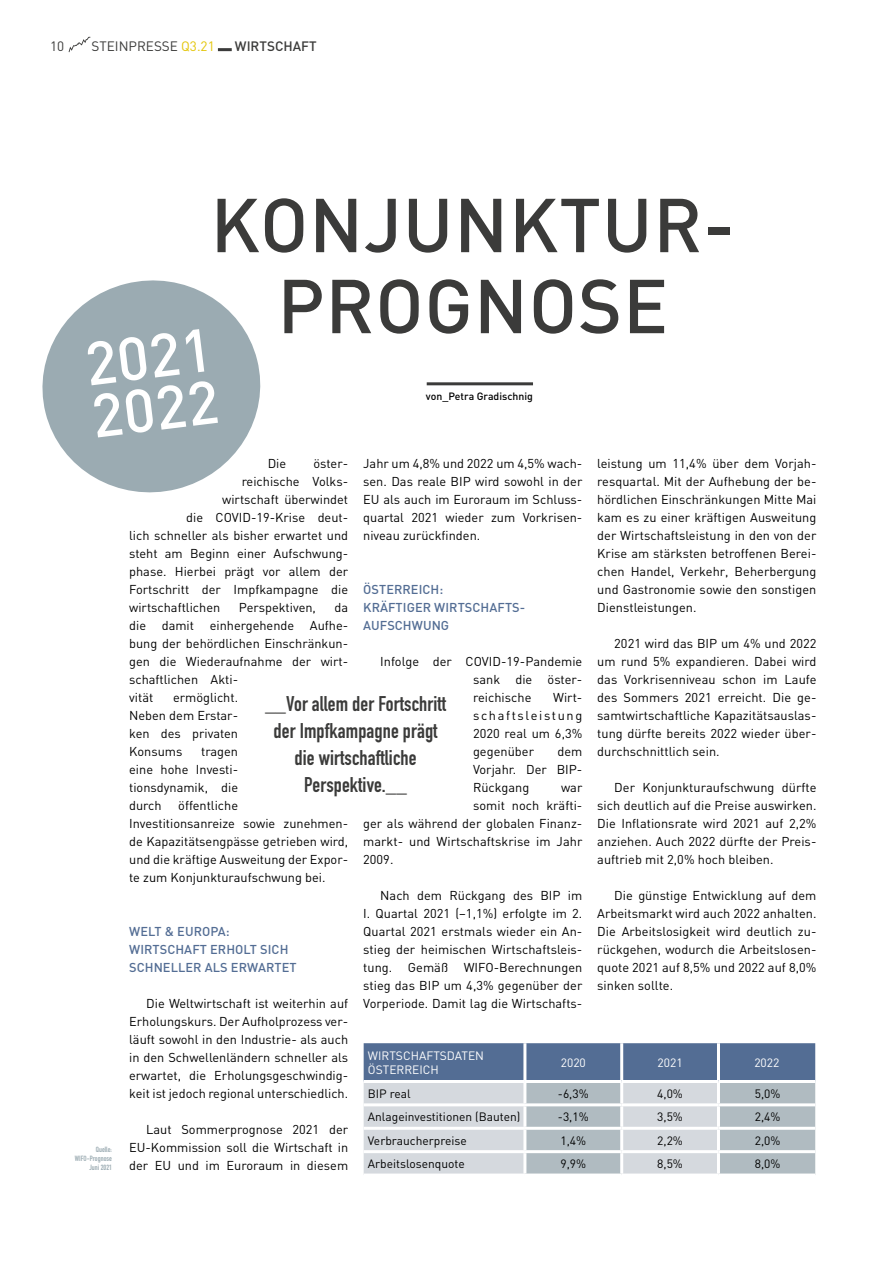
<style>
.page{position:relative;width:893px;height:1263px;background:#fff}
.page>*{position:absolute;margin:0;border:0;box-sizing:border-box;transform-origin:0 0}
.HEADLINE_1{font:500 75px/81px "DIN";letter-spacing:.01em;color:#3b3b3a;text-align:center}
.HEADLINE_1-2{font:500 60px "DIN";color:#fff}
.Bildtext{font:21px/27px "DIN Engschrift";letter-spacing:.005em;color:#3b3b3a;text-align:center}
.t1{font:13.5px "DIN";color:#3b3b3a}
.t2{font:500 13.5px "DIN";color:#3b3b3a}
.Fließtext_NEU{font:12.75px/18px "DIN";color:#000;text-align:justify}
.Zwischenheadline{font:500 12.75px/18px "DIN";letter-spacing:.005em;color:#536d94}
.t3{font:12px "DIN";color:#000}
.t4{font:12px/14.4px "DIN";color:#fff}
.Fließtext_NEU-2{font:500 10.5px "DIN";color:#000}
.Bildtext-2{font:7.5px/9px "DIN Engschrift";letter-spacing:.005em;color:#9babb2;text-align:right}
.s1{color:#e3c508}
</style>
<div class="page">
<hr style="left:218px;top:48px;width:14px;height:3px;background:#3b3b3a">
<svg style="left:69px;top:37px;width:21px;height:15px"></svg>
<hr style="left:427px;top:382px;width:106px;height:3px;background:#3b3b3a">
<svg style="left:42px;top:280px;width:219px;height:213px;fill:#9babb2"></svg>
<svg style="left:364px;top:1043px;width:451px;height:130px;background:#a2afbf"></svg>
<hr style="left:523px;top:1043px;width:3px;height:37px;background:#fff">
<hr style="left:620px;top:1043px;width:3px;height:37px;background:#fff">
<hr style="left:717px;top:1043px;width:3px;height:37px;background:#fff">
<hr style="left:364px;top:1080px;width:161px;height:3px;background:#fff">
<hr style="left:364px;top:1103px;width:161px;height:3px;background:#fff">
<hr style="left:364px;top:1127px;width:161px;height:3px;background:#fff">
<hr style="left:364px;top:1150px;width:161px;height:3px;background:#fff">
<hr style="left:620px;top:1083px;width:3px;height:20px;background:#fff">
<hr style="left:717px;top:1083px;width:3px;height:20px;background:#fff">
<hr style="left:620px;top:1106px;width:3px;height:21px;background:#fff">
<hr style="left:717px;top:1106px;width:3px;height:21px;background:#fff">
<hr style="left:620px;top:1130px;width:3px;height:20px;background:#fff">
<hr style="left:717px;top:1130px;width:3px;height:20px;background:#fff">
<hr style="left:620px;top:1153px;width:3px;height:20px;background:#fff">
<hr style="left:717px;top:1153px;width:3px;height:20px;background:#fff">
<hr style="left:718px;top:1080px;width:97px;height:3px;background:#fff">
<hr style="left:718px;top:1103px;width:97px;height:3px;background:#fff">
<hr style="left:718px;top:1127px;width:97px;height:3px;background:#fff">
<hr style="left:718px;top:1150px;width:97px;height:3px;background:#fff">
<hr style="left:523px;top:1083px;width:3px;height:20px;background:#fff">
<hr style="left:523px;top:1106px;width:3px;height:21px;background:#fff">
<hr style="left:523px;top:1130px;width:3px;height:20px;background:#fff">
<hr style="left:523px;top:1153px;width:3px;height:20px;background:#fff">
<hr style="left:525px;top:1080px;width:97px;height:3px;background:#fff">
<hr style="left:622px;top:1080px;width:96px;height:3px;background:#fff">
<hr style="left:525px;top:1103px;width:97px;height:3px;background:#fff">
<hr style="left:622px;top:1103px;width:96px;height:3px;background:#fff">
<hr style="left:525px;top:1127px;width:97px;height:3px;background:#fff">
<hr style="left:622px;top:1127px;width:96px;height:3px;background:#fff">
<hr style="left:525px;top:1150px;width:97px;height:3px;background:#fff">
<hr style="left:622px;top:1150px;width:96px;height:3px;background:#fff">
<p class="t1" style="left:50px;top:38px;width:16px">10</p>
<p class="t1" style="left:91px;top:38px;width:125px">STEINPRESSE <span class="s1">Q3.21</span></p>
<p class="t2" style="left:235px;top:38px;width:83px">WIRTSCHAFT</p>
<p class="HEADLINE_1" style="left:211px;top:182px;width:526px">KONJUNKTUR-<br>PROGNOSE</p>
<p class="HEADLINE_1-2" style="left:81px;top:326px;width:129px;rotate:-7deg">2021</p>
<p class="HEADLINE_1-2" style="left:87px;top:378px;width:129px;rotate:-7deg">2022</p>
<p class="Fließtext_NEU-2" style="left:426px;top:390px;width:109px">von_Petra Gradischnig</p>
<p class="Bildtext-2" style="left:75px;top:1145px;width:39px">Quelle:<br>WIFO-Prognose<br>Juni 2021</p>
<p class="Fließtext_NEU" style="left:363px;top:454px;width:221px;text-align:left">Jahr um 4,8% und 2022 um 4,5% wach&shy;sen. Das reale BIP wird sowohl in der<br>EU als auch im Euroraum im Schluss&shy;quartal 2021 wieder zum Vorkrisen&shy;niveau zurückfinden.</p>
<p class="Fließtext_NEU" style="left:597px;top:454px;width:221px">leistung um 11,4% über dem Vorjah&shy;resquartal. Mit der Aufhebung der be&shy;hördlichen Einschränkungen Mitte Mai kam es zu einer kräftigen Ausweitung der Wirtschaftsleistung in den von der Krise am stärksten betroffenen Berei&shy;chen Handel, Verkehr, Beherbergung und Gastronomie sowie den sonstigen Dienstleistungen.</p>
<p class="Fließtext_NEU" style="left:597px;top:634px;width:221px;text-indent:17px">2021 wird das BIP um 4% und 2022 um rund 5% expandieren. Dabei wird das Vorkrisenniveau schon im Laufe des Sommers 2021 erreicht. Die ge&shy;samtwirtschaftliche Kapazitätsauslas&shy;tung dürfte bereits 2022 wieder über&shy;durchschnittlich sein.</p>
<p class="Fließtext_NEU" style="left:597px;top:778px;width:221px;text-indent:17px">Der Konjunkturaufschwung dürfte sich deutlich auf die Preise auswirken.<br>Die Inflationsrate wird 2021 auf 2,2% anziehen. Auch 2022 dürfte der Preis&shy;auftrieb mit 2,0% hoch bleiben.</p>
<p class="Fließtext_NEU" style="left:597px;top:886px;width:221px;text-indent:17px">Die günstige Entwicklung auf dem Arbeitsmarkt wird auch 2022 anhalten.<br>Die Arbeitslosigkeit wird deutlich zu&shy;rückgehen, wodurch die Arbeitslosen&shy;quote 2021 auf 8,5% und 2022 auf 8,0% sinken sollte.</p>
<p class="Fließtext_NEU" style="left:268px;top:454px;width:20px">Die</p>
<p class="Fließtext_NEU" style="left:314px;top:454px;width:36px">öster-</p>
<p class="Fließtext_NEU" style="left:242px;top:472px;width:108px">reichische Volks-</p>
<p class="Fließtext_NEU" style="left:222px;top:490px;width:128px">wirtschaft überwindet</p>
<p class="Fließtext_NEU" style="left:186px;top:508px;width:164px">die COVID-19-Krise deut-</p>
<p class="Fließtext_NEU" style="left:129px;top:526px;width:221px">lich schneller als bisher erwartet und</p>
<p class="Fließtext_NEU" style="left:129px;top:544px;width:221px">steht am Beginn einer Aufschwung-</p>
<p class="Fließtext_NEU" style="left:129px;top:562px;width:221px">phase. Hierbei prägt vor allem der</p>
<p class="Fließtext_NEU" style="left:129px;top:580px;width:221px">Fortschritt der Impfkampagne die</p>
<p class="Fließtext_NEU" style="left:129px;top:598px;width:93px">wirtschaftlichen</p>
<p class="Fließtext_NEU" style="left:239px;top:598px;width:79px">Perspektiven,</p>
<p class="Zwischenheadline" style="left:363px;top:580px;width:162px">ÖSTERREICH:<br>KRÄFTIGER WIRTSCHAFTS-<br>AUFSCHWUNG</p>
<p class="Fließtext_NEU" style="left:473px;top:652px;width:111px;text-indent:-93px">Infolge der COVID-19-Pandemie sank die öster&shy;reichische</p>
<p class="Fließtext_NEU" style="left:129px;top:598px;width:221px;text-align:left;text-indent:205px">da die damit einhergehende Aufhe&shy;bung der behördlichen Einschränkun&shy;gen die Wiederaufnahme der wirt&shy;schaftlichen Akti-<br>vität</p>
<p class="Fließtext_NEU" style="left:129px;top:688px;width:110px;text-indent:44px">ermöglicht.<br>Neben dem Erstar&shy;ken des privaten Konsums</p>
<p class="Fließtext_NEU" style="left:473px;top:688px;width:111px;text-indent:80px">Wirt&shy;schaftsleistung 2020 real um 6,3% gegenüber</p>
<p class="Bildtext" style="left:265px;top:690px;width:183px">__Vor allem der Fortschritt der Impfkampagne prägt die wirtschaftliche<br>Perspektive.__</p>
<p class="Fließtext_NEU" style="left:473px;top:742px;width:111px;text-indent:84px">dem Vorjahr. Der BIP-Rückgang</p>
<p class="Fließtext_NEU" style="left:129px;top:742px;width:110px;text-indent:72px">tragen eine hohe Investi&shy;tionsdynamik, die durch</p>
<p class="Fließtext_NEU" style="left:561px;top:778px;width:23px">war</p>
<p class="Fließtext_NEU" style="left:473px;top:796px;width:111px">somit noch kräfti-</p>
<p class="Fließtext_NEU" style="left:363px;top:814px;width:221px">ger als während der globalen Finanz-</p>
<p class="Fließtext_NEU" style="left:363px;top:832px;width:221px">markt- und Wirtschaftskrise im Jahr</p>
<p class="Fließtext_NEU" style="left:363px;top:850px;width:32px">2009.</p>
<p class="Fließtext_NEU" style="left:363px;top:886px;width:221px;text-indent:17px">Nach dem Rückgang des BIP im I. Quartal 2021 (−1,1%) erfolgte im 2.<br>Quartal 2021 erstmals wieder ein An&shy;stieg der heimischen Wirtschaftsleis&shy;tung. Gemäß WIFO-Berechnungen stieg das BIP um 4,3% gegenüber der Vorperiode. Damit lag die Wirtschafts-</p>
<p class="Fließtext_NEU" style="left:129px;top:796px;width:221px;text-align:left;text-indent:49px">öffentliche<br>Investitionsanreize sowie zunehmen&shy;de Kapazitätsengpässe getrieben wird, und die kräftige Ausweitung der Expor&shy;te zum Konjunkturaufschwung bei.</p>
<p class="Zwischenheadline" style="left:129px;top:922px;width:169px">WELT &amp; EUROPA:<br>WIRTSCHAFT ERHOLT SICH<br>SCHNELLER ALS ERWARTET</p>
<p class="Fließtext_NEU" style="left:129px;top:994px;width:221px;text-indent:17px">Die Weltwirtschaft ist weiterhin auf Erholungskurs. Der Aufholprozess ver&shy;läuft sowohl in den Industrie- als auch in den Schwellenländern schneller als erwartet, die Erholungsgeschwindig&shy;keit ist jedoch regional unterschiedlich.</p>
<p class="Fließtext_NEU" style="left:129px;top:1120px;width:221px;text-indent:17px">Laut Sommerprognose 2021 der EU-Kommission soll die Wirtschaft in der EU und im Euroraum in diesem</p>
<p class="t4" style="left:368px;top:1048px;width:118px">WIRTSCHAFTSDATEN<br>ÖSTERREICH</p>
<p class="t4" style="left:561px;top:1055px;width:27px">2020</p>
<p class="t4" style="left:658px;top:1055px;width:27px">2021</p>
<p class="t4" style="left:754px;top:1055px;width:27px">2022</p>
<p class="t3" style="left:368px;top:1086px;width:44px">BIP real</p>
<p class="t3" style="left:558px;top:1086px;width:32px">-6,3%</p>
<p class="t3" style="left:657px;top:1086px;width:27px">4,0%</p>
<p class="t3" style="left:755px;top:1086px;width:27px">5,0%</p>
<p class="t3" style="left:368px;top:1109px;width:154px">Anlageinvestitionen (Bauten)</p>
<p class="t3" style="left:558px;top:1109px;width:32px">-3,1%</p>
<p class="t3" style="left:657px;top:1109px;width:27px">3,5%</p>
<p class="t3" style="left:755px;top:1109px;width:27px">2,4%</p>
<p class="t3" style="left:368px;top:1133px;width:100px">Verbraucherpreise</p>
<p class="t3" style="left:560px;top:1133px;width:27px">1,4%</p>
<p class="t3" style="left:657px;top:1133px;width:27px">2,2%</p>
<p class="t3" style="left:755px;top:1133px;width:27px">2,0%</p>
<p class="t3" style="left:368px;top:1156px;width:98px">Arbeitslosenquote</p>
<p class="t3" style="left:560px;top:1156px;width:27px">9,9%</p>
<p class="t3" style="left:657px;top:1156px;width:27px">8,5%</p>
<p class="t3" style="left:755px;top:1156px;width:27px">8,0%</p>
</div>
